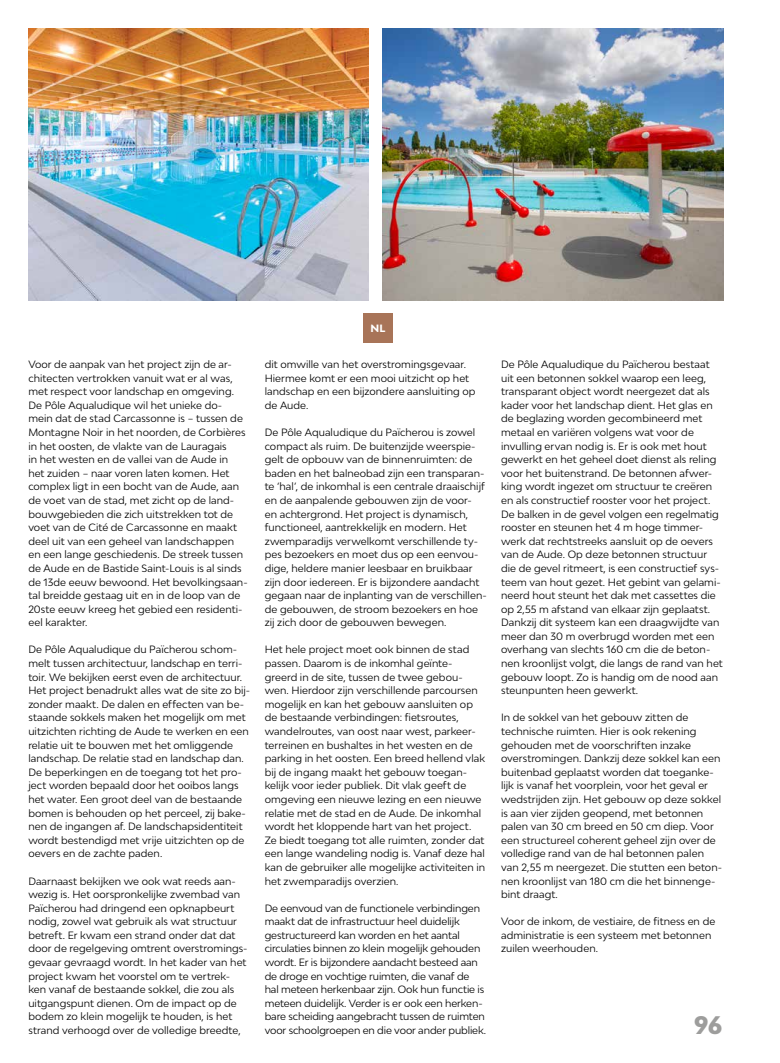
<style>
.page{position:relative;width:780px;height:1063px;background:#fff}
.page>*{position:absolute;margin:0;border:0;box-sizing:border-box;transform-origin:0 0}
.t1{font:800 24px "Bw Modelica";color:#9d9d9c}
.t2{font:10px/13.6px "Bw Modelica";letter-spacing:.005em;color:#000}
.t3{font:800 10px "Bw Modelica";color:#fff}
</style>
<div class="page">
<img style="left:28px;top:28px;width:341px;height:272px">
<img style="left:383px;top:28px;width:340px;height:272px">
<div style="left:363px;top:314px;width:29px;height:29px;background:#a87458"></div>
<p class="t2" style="left:28px;top:357px;width:221px">Voor de aanpak van het project zijn de ar&shy;chitecten vertrokken vanuit wat er al was, met respect voor landschap en omgeving.<br>De Pôle Aqualudique wil het unieke do&shy;mein dat de stad Carcassonne is – tussen de Montagne Noir in het noorden, de Corbières in het oosten, de vlakte van de Lauragais<br>in het westen en de vallei van de Aude in<br>het zuiden – naar voren laten komen. Het complex ligt in een bocht van de Aude, aan de voet van de stad, met zicht op de land&shy;bouwgebieden die zich uitstrekken tot de voet van de Cité de Carcassonne en maakt deel uit van een geheel van landschappen en een lange geschiedenis. De streek tussen de Aude en de Bastide Saint-Louis is al sinds de 13de eeuw bewoond. Het bevolkingsaan&shy;tal breidde gestaag uit en in de loop van de 20ste eeuw kreeg het gebied een residenti&shy;eel karakter.</p>
<p class="t2" style="left:28px;top:643px;width:223px">De Pôle Aqualudique du Païcherou schom&shy;melt tussen architectuur, landschap en terri&shy;toir. We bekijken eerst even de architectuur.<br>Het project benadrukt alles wat de site zo bij&shy;zonder maakt. De dalen en effecten van be&shy;staande sokkels maken het mogelijk om met uitzichten richting de Aude te werken en een relatie uit te bouwen met het omliggende landschap. De relatie stad en landschap dan.<br>De beperkingen en de toegang tot het pro&shy;ject worden bepaald door het ooibos langs het water. Een groot deel van de bestaande bomen is behouden op het perceel, zij bake&shy;nen de ingangen af. De landschapsidentiteit wordt bestendigd met vrije uitzichten op de oevers en de zachte paden.</p>
<p class="t2" style="left:28px;top:874px;width:221px">Daarnaast bekijken we ook wat reeds aan&shy;wezig is. Het oorspronkelijke zwembad van Païcherou had dringend een opknapbeurt nodig, zowel wat gebruik als wat structuur betreft. Er kwam een strand onder dat dat door de regelgeving omtrent overstromings&shy;gevaar gevraagd wordt. In het kader van het project kwam het voorstel om te vertrek&shy;ken vanaf de bestaande sokkel, die zou als uitgangspunt dienen. Om de impact op de bodem zo klein mogelijk te houden, is het strand verhoogd over de volledige breedte,</p>
<p class="t3" style="left:370px;top:322px;width:16px">NL</p>
<p class="t2" style="left:265px;top:357px;width:212px">dit omwille van het overstromingsgevaar.<br>Hiermee komt er een mooi uitzicht op het landschap en een bijzondere aansluiting op de Aude.</p>
<p class="t2" style="left:265px;top:425px;width:223px">De Pôle Aqualudique du Païcherou is zowel compact als ruim. De buitenzijde weerspie&shy;gelt de opbouw van de binnenruimten: de baden en het balneobad zijn een transparan&shy;te ‘hal’, de inkomhal is een centrale draaischijf en de aanpalende gebouwen zijn de voor-<br>en achtergrond. Het project is dynamisch, functioneel, aantrekkelijk en modern. Het zwemparadijs verwelkomt verschillende ty&shy;pes bezoekers en moet dus op een eenvou&shy;dige, heldere manier leesbaar en bruikbaar zijn door iedereen. Er is bijzondere aandacht gegaan naar de inplanting van de verschillen&shy;de gebouwen, de stroom bezoekers en hoe zij zich door de gebouwen bewegen.</p>
<p class="t2" style="left:265px;top:643px;width:222px">Het hele project moet ook binnen de stad passen. Daarom is de inkomhal geïnte&shy;greerd in de site, tussen de twee gebou&shy;wen. Hierdoor zijn verschillende parcoursen mogelijk en kan het gebouw aansluiten op de bestaande verbindingen: fietsroutes, wandelroutes, van oost naar west, parkeer&shy;terreinen en bushaltes in het westen en de parking in het oosten. Een breed hellend vlak bij de ingang maakt het gebouw toegan&shy;kelijk voor ieder publiek. Dit vlak geeft de omgeving een nieuwe lezing en een nieuwe relatie met de stad en de Aude. De inkomhal wordt het kloppende hart van het project.<br>Ze biedt toegang tot alle ruimten, zonder dat een lange wandeling nodig is. Vanaf deze hal kan de gebruiker alle mogelijke activiteiten in het zwemparadijs overzien.</p>
<p class="t2" style="left:265px;top:901px;width:223px">De eenvoud van de functionele verbindingen maakt dat de infrastructuur heel duidelijk gestructureerd kan worden en het aantal circulaties binnen zo klein mogelijk gehouden wordt. Er is bijzondere aandacht besteed aan de droge en vochtige ruimten, die vanaf de hal meteen herkenbaar zijn. Ook hun functie is meteen duidelijk. Verder is er ook een herken&shy;bare scheiding aangebracht tussen de ruimten voor schoolgroepen en die voor ander publiek.</p>
<p class="t2" style="left:501px;top:357px;width:223px">De Pôle Aqualudique du Païcherou bestaat uit een betonnen sokkel waarop een leeg, transparant object wordt neergezet dat als kader voor het landschap dient. Het glas en de beglazing worden gecombineerd met metaal en variëren volgens wat voor de invulling ervan nodig is. Er is ook met hout gewerkt en het geheel doet dienst als reling voor het buitenstrand. De betonnen afwer&shy;king wordt ingezet om structuur te creëren en als constructief rooster voor het project.<br>De balken in de gevel volgen een regelmatig rooster en steunen het 4 m hoge timmer&shy;werk dat rechtstreeks aansluit op de oevers van de Aude. Op deze betonnen structuur die de gevel ritmeert, is een constructief sys&shy;teem van hout gezet. Het gebint van gelami&shy;neerd hout steunt het dak met cassettes die op 2,55 m afstand van elkaar zijn geplaatst.<br>Dankzij dit systeem kan een draagwijdte van meer dan 30 m overbrugd worden met een overhang van slechts 160 cm die de beton&shy;nen kroonlijst volgt, die langs de rand van het gebouw loopt. Zo is handig om de nood aan steunpunten heen gewerkt.</p>
<p class="t2" style="left:501px;top:711px;width:222px">In de sokkel van het gebouw zitten de technische ruimten. Hier is ook rekening gehouden met de voorschriften inzake overstromingen. Dankzij deze sokkel kan een buitenbad geplaatst worden dat toeganke&shy;lijk is vanaf het voorplein, voor het geval er wedstrijden zijn. Het gebouw op deze sokkel is aan vier zijden geopend, met betonnen palen van 30 cm breed en 50 cm diep. Voor een structureel coherent geheel zijn over de volledige rand van de hal betonnen palen van 2,55 m neergezet. Die stutten een beton&shy;nen kroonlijst van 180 cm die het binnenge&shy;bint draagt.</p>
<p class="t2" style="left:501px;top:915px;width:216px">Voor de inkom, de vestiaire, de fitness en de administratie is een systeem met betonnen zuilen weerhouden.</p>
<h1 class="t1" style="left:694px;top:1010px;width:30px">96</h1>
</div>
